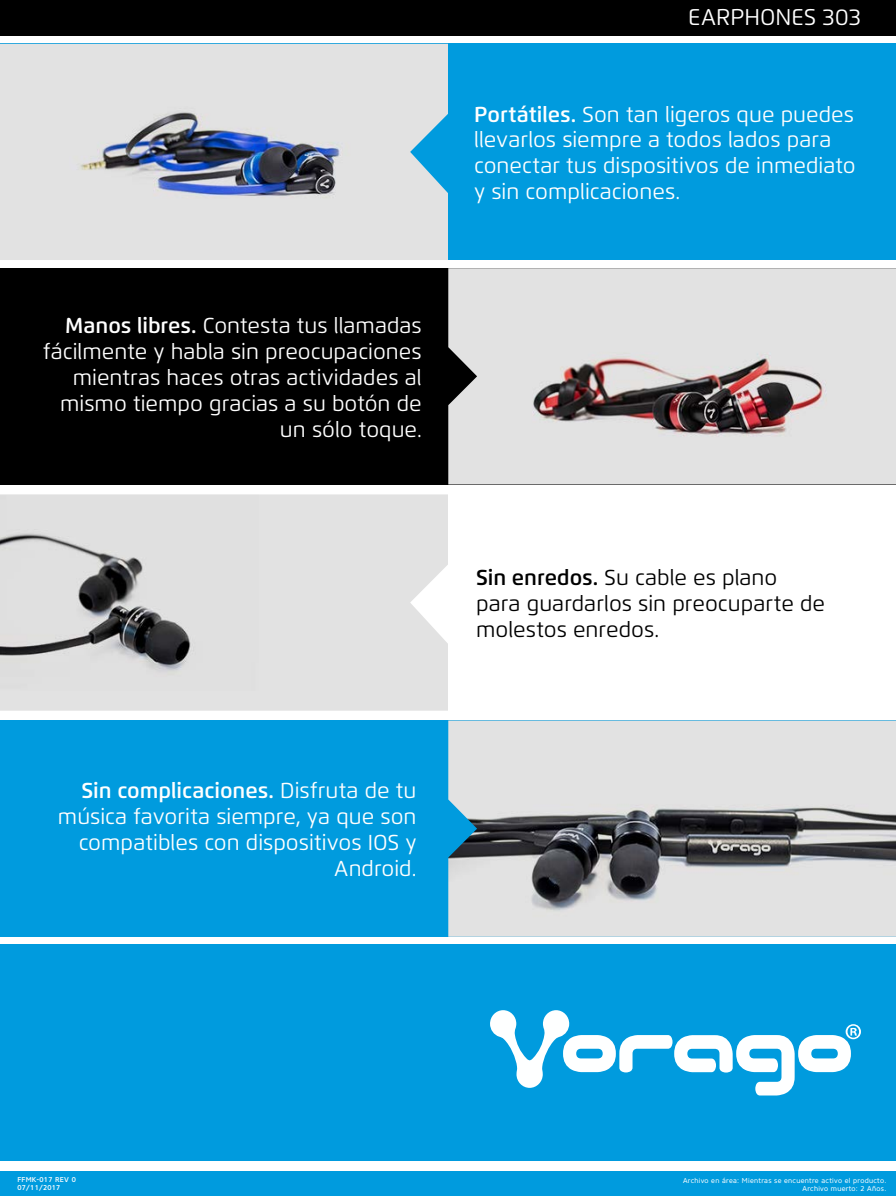
<style>
.page{position:relative;width:896px;height:1196px;background:#fff}
.page>*{position:absolute;margin:0;border:0;box-sizing:border-box;transform-origin:0 0}
.t1{font:22.75px "Flexo";color:#fff}
.t2{font:21.61px/25.9px "Flexo";color:#fff;text-align:right}
.t3{font:21.61px/25.9px "Flexo";color:#000}
.t4{font:7px/7.9px "Core Sans N45";letter-spacing:.04em;color:#fff;text-align:right}
.t5{font:500 7px/7.9px "Core Sans N55";letter-spacing:.04em;color:#fff}
.s1{font-weight:600}
</style>
<div class="page">
<div style="left:0;top:268px;width:895px;height:216px;background:#000"></div>
<div style="left:0;top:720px;width:896px;height:216px;background:#009bde"></div>
<div style="left:0;top:44px;width:896px;height:216px;background:#009bde"></div>
<div style="left:0;top:1170px;width:896px;height:25px;background:#009bde"></div>
<img style="left:0;top:44px;width:448px;height:216px">
<img style="left:0;top:494px;width:448px;height:216px">
<img style="left:448px;top:268px;width:448px;height:216px">
<img style="left:448px;top:720px;width:448px;height:216px">
<div style="left:0;top:0;width:896px;height:35px;background:#000"></div>
<div style="left:0;top:944px;width:896px;height:216px;background:#009bde"></div>
<svg style="left:490px;top:1010px;width:371px;height:85px"></svg>
<p class="t2" style="left:43px;top:312px;width:380px"><span class="s1">Manos libres.</span> Contesta tus llamadas fácilmente y habla sin preocupaciones mientras haces otras actividades al mismo tiempo gracias a su botón de un sólo toque.</p>
<p class="t1" style="left:688px;top:3px;width:174px">EARPHONES 303</p>
<p class="t2" style="left:474px;top:101px;width:383px;text-align:left"><span class="s1">Portátiles.</span> Son tan ligeros que puedes llevarlos siempre a todos lados para conectar tus dispositivos de inmediato y sin complicaciones.</p>
<p class="t3" style="left:476px;top:564px;width:351px"><span class="s1">Sin enredos.</span> Su cable es plano para guardarlos sin preocuparte de molestos enredos.</p>
<p class="t2" style="left:58px;top:777px;width:360px"><span class="s1">Sin complicaciones.</span> Disfruta de tu música favorita siempre, ya que son compatibles con dispositivos IOS y<br>Android.</p>
<p class="t5" style="left:18px;top:1175px;width:60px">FFMK-017 REV 0<br>07/11/2017</p>
<p class="t4" style="left:683px;top:1176px;width:205px">Archivo en área: Mientras se encuentre activo el producto.<br>Archivo muerto: 2 Años.</p>
</div>
